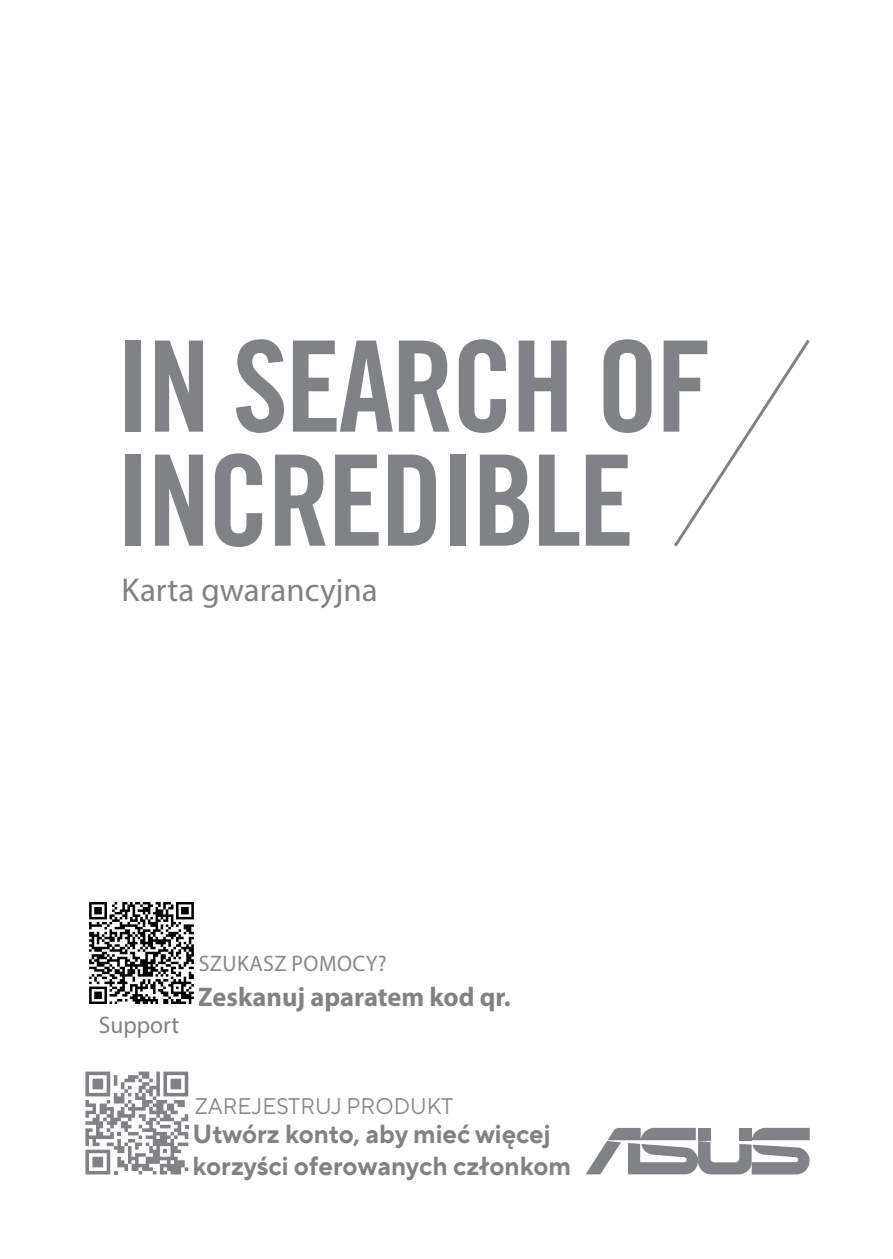
<style>
.page{position:relative;width:893px;height:1259px;background:#fff}
.page>*{position:absolute;margin:0;border:0;box-sizing:border-box;transform-origin:0 0}
.t1{font:33px "Myriad Pro";color:#808285}
.t2{font:700 27px "Myriad Pro";color:#818382}
.t3{font:700 26.1px/31.2px "TT Norms Pro";color:#818382}
.t4{font:24px "Myriad Pro";color:#818382}
.t5{font:22.5px "TT Norms Pro";color:#898989}
.t6{font:22.5px "Myriad Pro";letter-spacing:.02em;color:#898989}
</style>
<div class="page">
<div style="left:125px;top:340px;width:16px;height:92px;background:#808285"></div>
<svg style="left:155px;top:340px;width:48px;height:92px"></svg>
<svg style="left:236px;top:339px;width:48px;height:94px"></svg>
<svg style="left:293px;top:340px;width:100px;height:92px"></svg>
<svg style="left:399px;top:340px;width:51px;height:92px"></svg>
<svg style="left:459px;top:339px;width:47px;height:94px"></svg>
<svg style="left:519px;top:340px;width:48px;height:92px"></svg>
<svg style="left:604px;top:339px;width:47px;height:94px"></svg>
<div style="left:125px;top:454px;width:16px;height:92px;background:#808285"></div>
<svg style="left:155px;top:454px;width:48px;height:92px"></svg>
<svg style="left:215px;top:453px;width:47px;height:94px"></svg>
<svg style="left:275px;top:454px;width:51px;height:92px"></svg>
<svg style="left:335px;top:454px;width:44px;height:92px"></svg>
<svg style="left:388px;top:454px;width:48px;height:92px"></svg>
<div style="left:450px;top:454px;width:16px;height:92px;background:#808285"></div>
<svg style="left:480px;top:454px;width:49px;height:92px"></svg>
<svg style="left:539px;top:454px;width:40px;height:92px"></svg>
<svg style="left:586px;top:454px;width:43px;height:92px"></svg>
<svg style="left:664px;top:340px;width:146px;height:206px"></svg>
<svg style="left:85px;top:1071px;width:103px;height:103px"></svg>
<svg style="left:586px;top:1127px;width:224px;height:47px"></svg>
<img style="left:89px;top:902px;width:105px;height:102px">
<p class="t1" style="left:122px;top:569px;width:258px">Karta gwarancyjna</p>
<p class="t4" style="left:99px;top:1010px;width:82px">Support</p>
<p class="t6" style="left:199px;top:949px;width:189px">SZUKASZ POMOCY?</p>
<p class="t2" style="left:198px;top:979px;width:315px">Zeskanuj aparatem kod qr.</p>
<p class="t5" style="left:195px;top:1089px;width:260px">ZAREJESTRUJ PRODUKT</p>
<p class="t3" style="left:193px;top:1116px;width:380px">Utwórz konto, aby mieć więcej korzyści oferowanych członkom</p>
</div>
